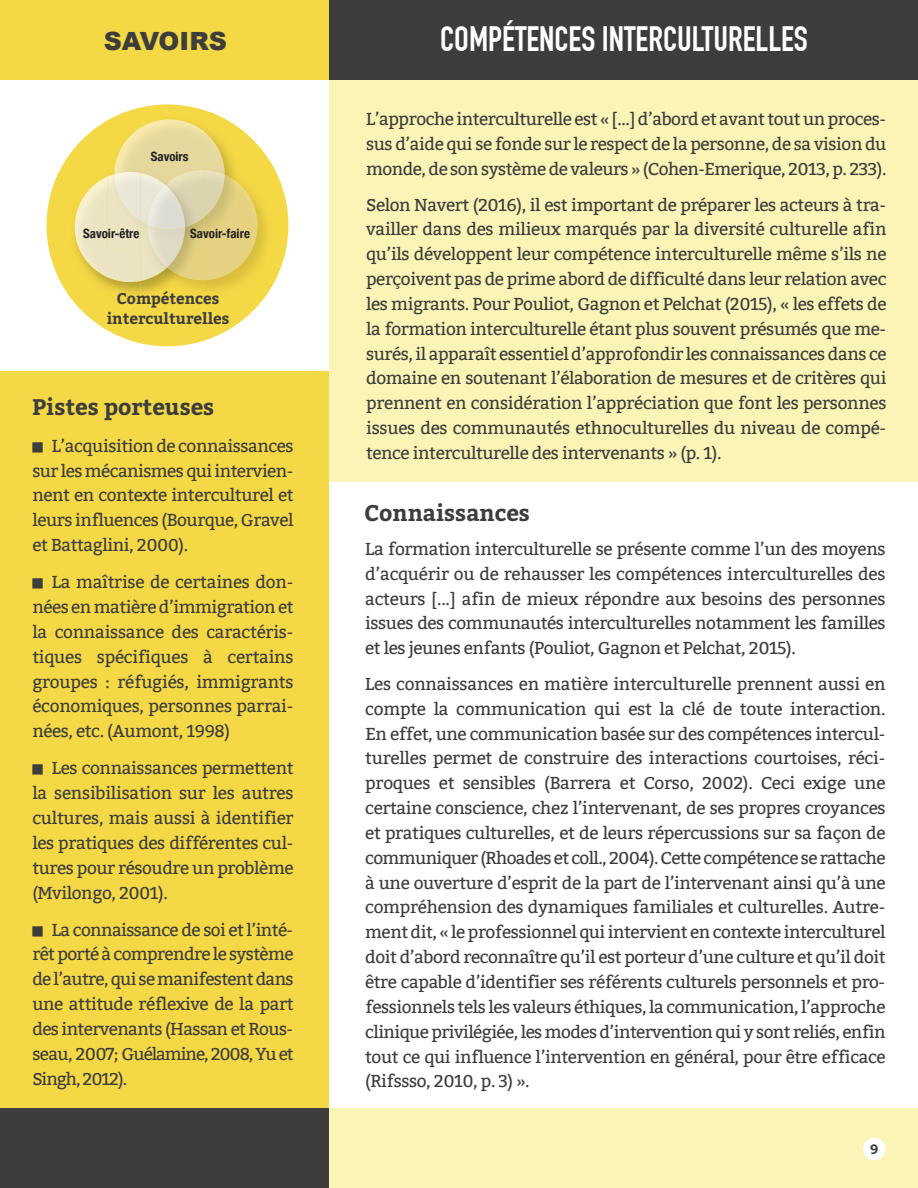
<style>
.page{position:relative;width:918px;height:1188px;background:#fff}
.page>*{position:absolute;margin:0;border:0;box-sizing:border-box;transform-origin:0 0}
.t1{font:700 34.5px "DIN Condensed";color:#fff}
.t2{font:900 25.05px "Arial";color:#3d3d3b}
.t3{font:700 22.5px "Bitter";color:#3d3d3b}
.t4{font:17.25px/24.9px "Bitter";letter-spacing:-.025em;color:#3d3d3b;text-align:justify}
.t5{font:700 15.45px/19.5px "Bitter";color:#3d3d3b;text-align:center}
.t6{font:700 13.5px "Bitter";color:#3d3d3b}
.t7{font:700 condensed 12.9px "Helvetica Neue";color:#231f20}
.s1{font-family:"Menlo";font-style:italic}
</style>
<div class="page">
<hr style="left:0;top:68px;width:1px;height:495px;background:#f4f1d7">
<div style="left:0;top:371px;width:329px;height:751px;background:#f4d846"></div>
<div style="left:329px;top:68px;width:589px;height:414px;background:#faf4b7"></div>
<div style="left:0;top:0;width:329px;height:80px;background:#f4d846"></div>
<div style="left:329px;top:0;width:589px;height:80px;background:#3d3d3b"></div>
<div style="left:0;top:1108px;width:329px;height:80px;background:#3d3d3b"></div>
<div style="left:329px;top:1108px;width:589px;height:80px;background:#faf4b7"></div>
<div style="left:863px;top:1138px;width:23px;height:22px;background:#fff;border-radius:50%"></div>
<div style="left:46px;top:104px;width:242px;height:242px;background:#f4d846;border-radius:50%"></div>
<img style="left:108px;top:113px;width:136px;height:50px">
<img style="left:115px;top:119px;width:108px;height:46px">
<img style="left:68px;top:176px;width:73px;height:126px">
<img style="left:114px;top:165px;width:27px;height:7px">
<img style="left:75px;top:177px;width:66px;height:105px">
<img style="left:108px;top:174px;width:33px;height:75px">
<img style="left:114px;top:172px;width:27px;height:49px">
<img style="left:204px;top:163px;width:73px;height:137px">
<img style="left:225px;top:163px;width:19px;height:12px">
<img style="left:141px;top:163px;width:84px;height:7px">
<img style="left:141px;top:165px;width:63px;height:8px">
<img style="left:141px;top:249px;width:63px;height:32px">
<img style="left:141px;top:225px;width:6px;height:24px">
<img style="left:141px;top:173px;width:24px;height:52px">
<img style="left:204px;top:189px;width:53px;height:91px">
<img style="left:225px;top:175px;width:19px;height:42px">
<img style="left:204px;top:170px;width:21px;height:47px">
<img style="left:185px;top:227px;width:19px;height:22px">
<img style="left:165px;top:170px;width:39px;height:57px">
<img style="left:153px;top:249px;width:27px;height:18px">
<img style="left:147px;top:230px;width:38px;height:19px">
<img style="left:147px;top:185px;width:38px;height:45px">
<h2 class="t2" style="left:104px;top:23px;width:125px">SAVOIRS</h2>
<h1 class="t1" style="left:440px;top:26px;width:369px">COMPÉTENCES INTERCULTURELLES</h1>
<p class="t7" style="left:151px;top:148px;width:39px">Savoirs</p>
<p class="t7" style="left:83px;top:225px;width:58px">Savoir-être</p>
<p class="t7" style="left:190px;top:226px;width:61px">Savoir-faire</p>
<p class="t5" style="left:107px;top:288px;width:124px">Compétences interculturelles</p>
<h3 class="t3" style="left:32px;top:390px;width:184px">Pistes porteuses</h3>
<p class="t4" style="left:32px;top:433px;width:263px"><span class="s1">■</span> L’acquisition de connaissances sur les mécanismes qui intervien&shy;nent en contexte interculturel et leurs influences (Bourque, Gravel et Battaglini, 2000).</p>
<p class="t4" style="left:32px;top:570px;width:263px"><span class="s1">■</span> La maîtrise de certaines don&shy;nées en matière d’immigration et la connaissance des caractéris&shy;tiques spécifiques à certains groupes : réfugiés, immigrants économiques, personnes parrai&shy;nées, etc. (Aumont, 1998)</p>
<p class="t4" style="left:32px;top:756px;width:263px"><span class="s1">■</span> Les connaissances permettent la sensibilisation sur les autres cultures, mais aussi à identifier les pratiques des différentes cul&shy;tures pour résoudre un problème (Mvilongo, 2001).</p>
<p class="t4" style="left:32px;top:917px;width:263px"><span class="s1">■</span> La connaissance de soi et l’inté&shy;rêt porté à comprendre le système de l’autre, qui se manifestent dans une attitude réflexive de la part des intervenants (Hassan et Rous&shy;seau, 2007; Guélamine, 2008, Yu et Singh, 2012).</p>
<p class="t4" style="left:366px;top:107px;width:522px">L’approche interculturelle est « [...] d’abord et avant tout un proces&shy;sus d’aide qui se fonde sur le respect de la personne, de sa vision du monde, de son système de valeurs » (Cohen-Emerique, 2013, p. 233).</p>
<p class="t4" style="left:366px;top:192px;width:522px">Selon Navert (2016), il est important de préparer les acteurs à tra&shy;vailler dans des milieux marqués par la diversité culturelle afin qu’ils développent leur compétence interculturelle même s’ils ne perçoivent pas de prime abord de difficulté dans leur relation avec les migrants. Pour Pouliot, Gagnon et Pelchat (2015), « les effets de la formation interculturelle étant plus souvent présumés que me&shy;surés, il apparaît essentiel d’approfondir les connaissances dans ce domaine en soutenant l’élaboration de mesures et de critères qui prennent en considération l’appréciation que font les personnes issues des communautés ethnoculturelles du niveau de compé&shy;tence interculturelle des intervenants » (p. 1).</p>
<h3 class="t3" style="left:364px;top:497px;width:167px">Connaissances</h3>
<p class="t4" style="left:365px;top:537px;width:522px">La formation interculturelle se présente comme l’un des moyens d’acquérir ou de rehausser les compétences interculturelles des acteurs [...] afin de mieux répondre aux besoins des personnes issues des communautés interculturelles notamment les familles et les jeunes enfants (Pouliot, Gagnon et Pelchat, 2015).</p>
<p class="t4" style="left:365px;top:672px;width:522px">Les connaissances en matière interculturelle prennent aussi en compte la communication qui est la clé de toute interaction.<br>En effet, une communication basée sur des compétences intercul&shy;turelles permet de construire des interactions courtoises, réci&shy;proques et sensibles (Barrera et Corso, 2002). Ceci exige une certaine conscience, chez l’intervenant, de ses propres croyances et pratiques culturelles, et de leurs répercussions sur sa façon de communiquer (Rhoades et coll., 2004). Cette compétence se rattache à une ouverture d’esprit de la part de l’intervenant ainsi qu’à une compréhension des dynamiques familiales et culturelles. Autre&shy;ment dit, « le professionnel qui intervient en contexte interculturel doit d’abord reconnaître qu’il est porteur d’une culture et qu’il doit être capable d’identifier ses référents culturels personnels et pro&shy;fessionnels tels les valeurs éthiques, la communication, l’approche clinique privilégiée, les modes d’intervention qui y sont reliés, enfin tout ce qui influence l’intervention en général, pour être efficace (Rifssso, 2010, p. 3) ».</p>
<p class="t6" style="left:870px;top:1139px;width:10px">9</p>
</div>
